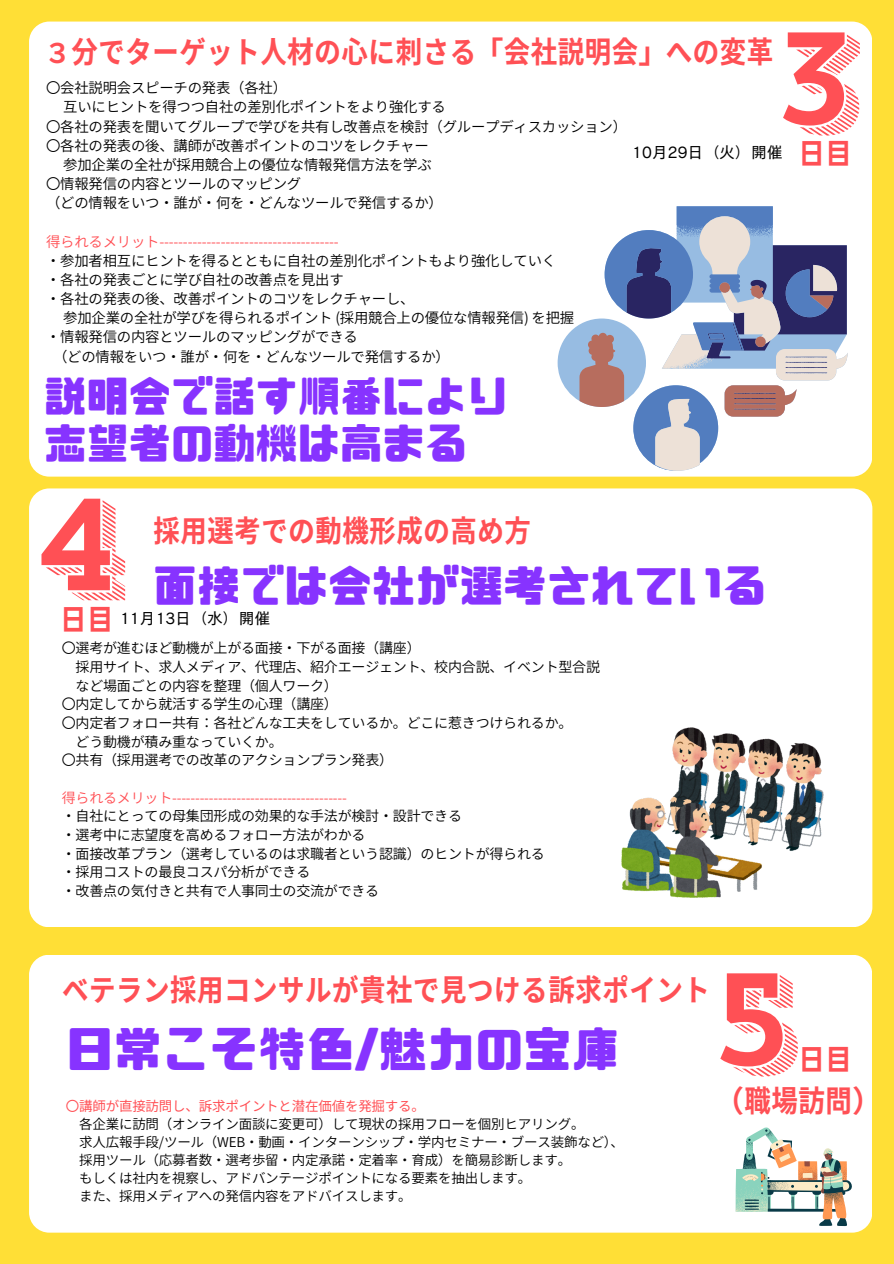
<style>
.page{position:relative;width:894px;height:1264px;background:#fff}
.page>*{position:absolute;margin:0;border:0;box-sizing:border-box;transform-origin:0 0}
.t1{font:130.2px "Trend Slab Four";color:#ff5055}
.t2{font:48px "CP Font";color:#8733ff}
.t3{font:43.8px "CP Font";color:#8733ff}
.t4{font:42.3px/47.2px "CP Font";color:#8733ff}
.t5{font:700 condensed 30px/41.7px "Glow Sans J";color:#ff5055}
.t6{font:15.9px "Canva Cezanne Pro N M";color:#000}
.t7{font:600 14.4px "Noto Sans JP";letter-spacing:-.015em;color:#000}
.t8{font:600 14.4px "Noto Sans JP";letter-spacing:-.015em;color:#ff5055}
.t9{font:600 13.95px "Noto Sans JP";letter-spacing:-.015em;color:#000}
.t10{font:600 13.95px "Noto Sans JP";letter-spacing:-.015em;color:#ff5055}
.t11{font:600 13.5px/18px "Noto Sans JP";letter-spacing:-.015em;color:#000}
.s1{font-weight:400;color:#ff5055}
</style>
<div class="page">
<div style="left:0;top:0;width:893px;height:1263px;background:#ffdf36"></div>
<div style="left:29px;top:22px;width:842px;height:454px;background:#fff;border-radius:20px"></div>
<div style="left:29px;top:488px;width:843px;height:439px;background:#fff;border-radius:20px"></div>
<div style="left:29px;top:954px;width:842px;height:278px;background:#fff;border-radius:20px"></div>
<img style="left:621px;top:727px;width:202px;height:170px">
<svg style="left:735px;top:1127px;width:117px;height:99px"></svg>
<svg style="left:557px;top:325px;width:22px;height:76px;fill:#97bce2"></svg>
<svg style="left:615px;top:206px;width:158px;height:260px"></svg>
<svg style="left:579px;top:245px;width:76px;height:171px"></svg>
<svg style="left:655px;top:216px;width:192px;height:255px"></svg>
<p class="t5" style="left:44px;top:29px;width:723px">３分でターゲット人材の心に刺さる「会社説明会」への変革</p>
<p class="t1" style="left:771px;top:26px;width:88px">3</p>
<h3 class="t7" style="left:46px;top:76px;width:242px">〇会社説明会スピーチの発表（各社）</h3>
<h3 class="t7" style="left:63px;top:96px;width:384px">互いにヒントを得つつ自社の差別化ポイントをより強化する</h3>
<h3 class="t7" style="left:46px;top:115px;width:582px">〇各社の発表を聞いてグループで学びを共有し改善点を検討（グループディスカッション）</h3>
<h3 class="t7" style="left:46px;top:134px;width:384px">〇各社の発表の後、講師が改善ポイントのコツをレクチャー</h3>
<h3 class="t7" style="left:63px;top:153px;width:370px">参加企業の全社が採用競合上の優位な情報発信方法を学ぶ</h3>
<h3 class="t7" style="left:46px;top:172px;width:257px">〇情報発信の内容とツールのマッピング</h3>
<h3 class="t7" style="left:46px;top:191px;width:398px">（どの情報をいつ・誰が・何を・どんなツールで発信するか）</h3>
<h5 class="t8" style="left:46px;top:230px;width:294px">得られるメリット--------------------------------------</h5>
<h5 class="t7" style="left:46px;top:249px;width:511px">・参加者相互にヒントを得るとともに自社の差別化ポイントもより強化していく</h5>
<h5 class="t7" style="left:46px;top:268px;width:299px">・各社の発表ごとに学び自社の改善点を見出す</h5>
<h5 class="t7" style="left:46px;top:287px;width:370px">・各社の発表の後、改善ポイントのコツをレクチャーし、</h5>
<h5 class="t7" style="left:63px;top:306px;width:512px">参加企業の全社が学びを得られるポイント (採用競合上の優位な情報発信) を把握</h5>
<h5 class="t7" style="left:46px;top:326px;width:313px">・情報発信の内容とツールのマッピングができる</h5>
<h5 class="t7" style="left:53px;top:345px;width:398px">（どの情報をいつ・誰が・何を・どんなツールで発信するか）</h5>
<h1 class="t5" style="left:797px;top:131px;width:47px">日目</h1>
<p class="t6" style="left:632px;top:144px;width:152px">10月 29日（火）開催</p>
<p class="t4" style="left:44px;top:373px;width:466px">説明会で話す順番により志望者の動機は高まる</p>
<h3 class="t1" style="left:32px;top:492px;width:93px">4</h3>
<p class="t5" style="left:153px;top:508px;width:372px">採用選考での動機形成の高め方</p>
<h5 class="t3" style="left:153px;top:564px;width:614px">面接では会社が選考されている</h5>
<h6 class="t5" style="left:60px;top:597px;width:47px">日目</h6>
<h3 class="t6" style="left:120px;top:610px;width:152px">11月 13日（水）開催</h3>
<h2 class="t9" style="left:62px;top:637px;width:360px">〇選考が進むほど動機が上がる面接・下がる面接（講座）</h2>
<h3 class="t9" style="left:76px;top:655px;width:526px">採用サイト、求人メディア、代理店、紹介エージェント、校内合説、イベント型合説</h3>
<p class="t9" style="left:76px;top:674px;width:264px">など場面ごとの内容を整理（個人ワーク）</p>
<h1 class="t9" style="left:62px;top:693px;width:277px">〇内定してから就活する学生の心理（講座）</h1>
<h4 class="t9" style="left:62px;top:711px;width:512px">〇内定者フォロー共有：各社どんな工夫をしているか。どこに惹きつけられるか。</h4>
<p class="t9" style="left:76px;top:730px;width:208px">どう動機が積み重なっていくか。</p>
<p class="t9" style="left:62px;top:749px;width:333px">〇共有（採用選考での改革のアクションプラン発表）</p>
<p class="t10" style="left:62px;top:786px;width:286px">得られるメリット--------------------------------------</p>
<p class="t9" style="left:62px;top:805px;width:401px">・自社にとっての母集団形成の効果的な手法が検討・設計できる</p>
<p class="t9" style="left:62px;top:823px;width:305px">・選考中に志望度を高めるフォロー方法がわかる</p>
<p class="t9" style="left:62px;top:842px;width:484px">・面接改革プラン（選考しているのは求職者という認識）のヒントが得られる</p>
<p class="t9" style="left:62px;top:861px;width:250px">・採用コストの最良コスパ分析ができる</p>
<p class="t9" style="left:62px;top:879px;width:319px">・改善点の気付きと共有で人事同士の交流ができる</p>
<p class="t5" style="left:62px;top:967px;width:649px">ベテラン採用コンサルが貴社で見つける訴求ポイント</p>
<h4 class="t2" style="left:66px;top:1025px;width:555px">日常こそ特色/魅力の宝庫</h4>
<p class="t11" style="left:79px;top:1096px;width:546px;text-indent:-13px"><span class="s1">〇講師が直接訪問し、訴求ポイントと潜在価値を発掘する。<br></span>各企業に訪問（オンライン面談に変更可）して現状の採用フローを個別ヒアリング。<br>求人広報手段/ツール（WEB・動画・インターンシップ・学内セミナー・ブース装飾など）、採用ツール（応募者数・選考歩留・内定承諾・定着率・育成）を簡易診断します。</p>
<p class="t11" style="left:79px;top:1168px;width:453px">もしくは社内を視察し、アドバンテージポイントになる要素を抽出します。また、採用メディアへの発信内容をアドバイスします。</p>
<h3 class="t1" style="left:709px;top:967px;width:88px">5</h3>
<p class="t5" style="left:716px;top:1036px;width:163px;text-indent:81px">日目<br>（職場訪問）</p>
</div>
